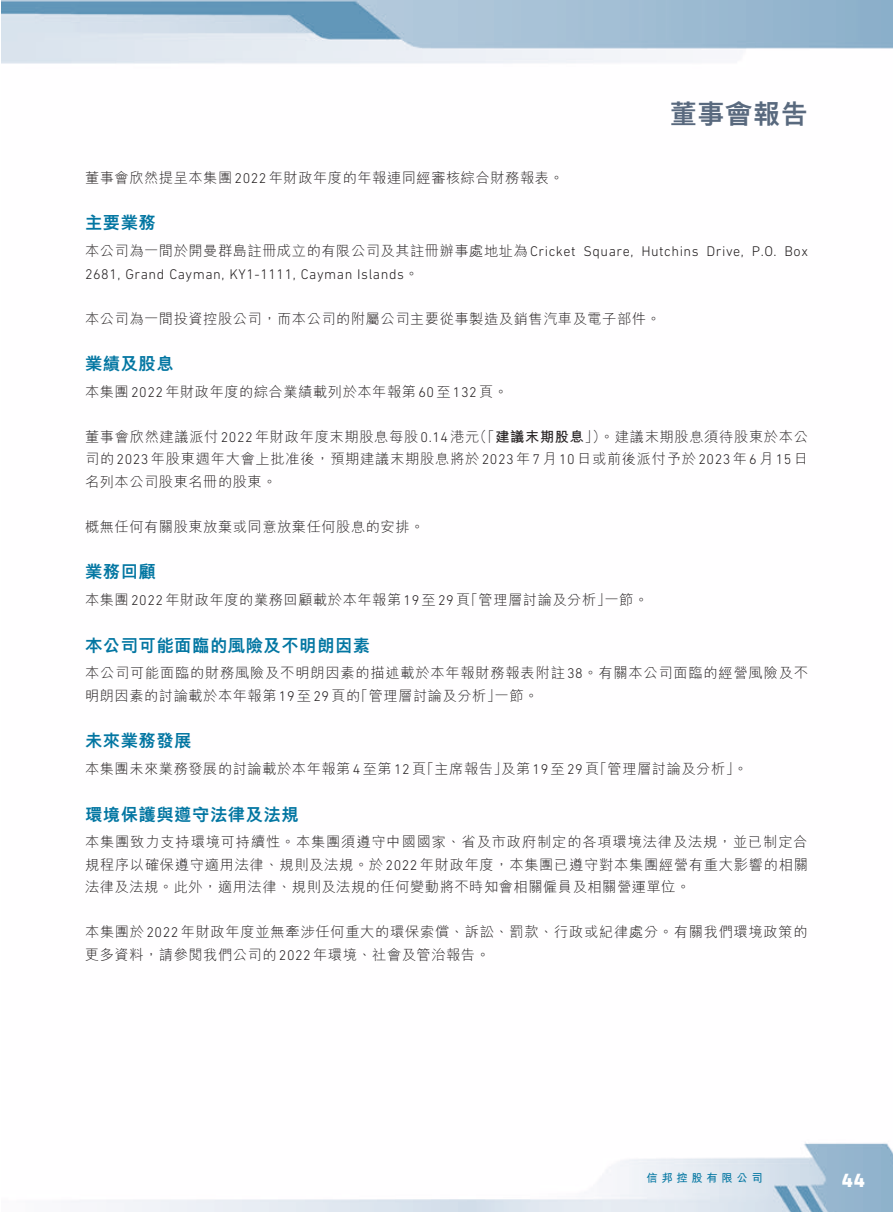
<style>
.page{position:relative;width:893px;height:1212px;background:#fff}
.page>*{position:absolute;margin:0;border:0;box-sizing:border-box;transform-origin:0 0}
.主標題{font:800 27px "M Hei HK";letter-spacing:.03em;color:#59697e}
._3__標題{font:700 19.5px "Akko Pro";color:#fff}
._3__標題-2{font:800 17.25px "M Hei HK";letter-spacing:.035em;color:#0376a2}
._1__內文{font:300 14.25px/22.5px "M Hei HK";letter-spacing:.035em;color:#231f20}
._1__內文-2{font:300 14.25px/22.5px "DIN Next LT Pro";letter-spacing:.035em;color:#231f20}
._1__內文-3{font:300 14.25px/22.5px "M Hei HK";letter-spacing:.055em;color:#231f20}
.t1{font:700 11.25px "M Hei HK";letter-spacing:.33em;color:#0376a2}
.s1{font-family:"DIN Next LT Pro"}
.s2{font-family:"M Hei HK"}
.s3{font-weight:700}
</style>
<div class="page">
<img style="left:1px;top:0;width:892px;height:1212px">
<p class="_1__內文" style="left:85px;top:166px;width:480px">董事會欣然提呈本集團<span class="s1">2022</span>年財政年度的年報連同經審核綜合財務報表。</p>
<p class="_3__標題-2" style="left:85px;top:214px;width:72px">主要業務</p>
<p class="主標題" style="left:670px;top:101px;width:140px">董事會報告</p>
<p class="_1__內文-2" style="left:85px;top:240px;width:492px"><span class="s2">本公司為一間於開曼群島註冊成立的有限公司及其註冊辦事處地址為</span>Cricket<br>2681, Grand Cayman, KY1-1111, Cayman Islands<span class="s2">。</span></p>
<p class="_1__內文" style="left:85px;top:307px;width:577px">本公司為一間投資控股公司，而本公司的附屬公司主要從事製造及銷售汽車及電子部件。</p>
<p class="_3__標題-2" style="left:85px;top:355px;width:90px">業績及股息</p>
<p class="_1__內文" style="left:85px;top:380px;width:424px">本集團<span class="s1">2022</span>年財政年度的綜合業績載列於本年報第<span class="s1">60</span>至<span class="s1">132</span>頁。</p>
<p class="_1__內文" style="left:473px;top:425px;width:337px">（「<span class="s3">建議末期股息</span>」）。建議末期股息須待股東於本公</p>
<p class="_1__內文-2" style="left:583px;top:240px;width:51px">Square,</p>
<p class="_1__內文-2" style="left:707px;top:240px;width:72px">Drive P, O. .</p>
<p class="_1__內文-2" style="left:641px;top:240px;width:59px">Hutchins</p>
<p class="_1__內文-2" style="left:784px;top:240px;width:25px">Box</p>
<p class="_1__內文" style="left:85px;top:425px;width:724px">董事會欣然建議派付<span class="s1">2022</span>年財政年度末期股息每股<span class="s1">0.14</span>港元<br>司的<span class="s1">2023</span>年股東週年大會上批准後，預期建議末期股息將於<span class="s1">2023</span> 年<span class="s1">7</span>月<span class="s1">10</span>日或前後派付予於<span class="s1">2023</span>年<span class="s1">6</span>月<span class="s1">15</span>日名列本公司股東名冊的股東。</p>
<p class="_1__內文" style="left:85px;top:515px;width:341px">概無任何有關股東放棄或同意放棄任何股息的安排。</p>
<p class="_3__標題-2" style="left:85px;top:563px;width:72px">業務回顧</p>
<p class="_1__內文" style="left:604px;top:588px;width:45px">一節。</p>
<p class="_1__內文" style="left:85px;top:588px;width:527px">本集團<span class="s1">2022</span>年財政年度的業務回顧載於本年報第<span class="s1">19</span>至<span class="s1">29</span> 「頁管理層討論及分析」</p>
<p class="_3__標題-2" style="left:85px;top:637px;width:287px">本公司可能面臨的風險及不明朗因素</p>
<p class="_1__內文-3" style="left:495px;top:662px;width:315px;text-indent:-409px">本公司可能面臨的財務風險及不明朗因素的描述載於本年報財務報表附註<span class="s1">38</span>。有關本公司面臨的經營風險及不一節。</p>
<p class="_1__內文" style="left:85px;top:684px;width:277px">明朗因素的討論載於本年報第<span class="s1">19</span>至<span class="s1">29</span>頁的</p>
<p class="_3__標題-2" style="left:85px;top:732px;width:108px">未來業務發展</p>
<p class="_1__內文" style="left:354px;top:684px;width:149px">「管理層討論及分析」</p>
<p class="_1__內文" style="left:85px;top:757px;width:424px">本集團未來業務發展的討論載於本年報第<span class="s1">4</span>至第<span class="s1">12</span> 「頁主席報告」</p>
<p class="_3__標題-2" style="left:85px;top:806px;width:215px">環境保護與遵守法律及法規</p>
<p class="_1__內文" style="left:85px;top:831px;width:724px;text-align:justify">本集團致力支持環境可持續性。本集團須遵守中國國家、省及市政府制定的各項環境法律及法規，並已制定合規程序以確保遵守適用法律、規則及法規。於<span class="s1">2022</span>年財政年度，本集團已遵守對本集團經營有重大影響的相關法律及法規。此外，適用法律、規則及法規的任何變動將不時知會相關僱員及相關營運單位。</p>
<p class="_1__內文" style="left:85px;top:921px;width:724px">本集團於<span class="s1">2022</span>年財政年度並無牽涉任何重大的環保索償、訴訟、罰款、行政或紀律處分。有關我們環境政策的更多資料，請參閱我們公司的<span class="s1">2022</span>年環境、社會及管治報告。</p>
<p class="_1__內文" style="left:501px;top:757px;width:248px">及第<span class="s1">19</span>至<span class="s1">29</span> 「頁管理層討論及分析。「</p>
<p class="t1" style="left:647px;top:1169px;width:117px">信邦控股有限公司</p>
<p class="_3__標題" style="left:842px;top:1168px;width:25px">44</p>
</div>
